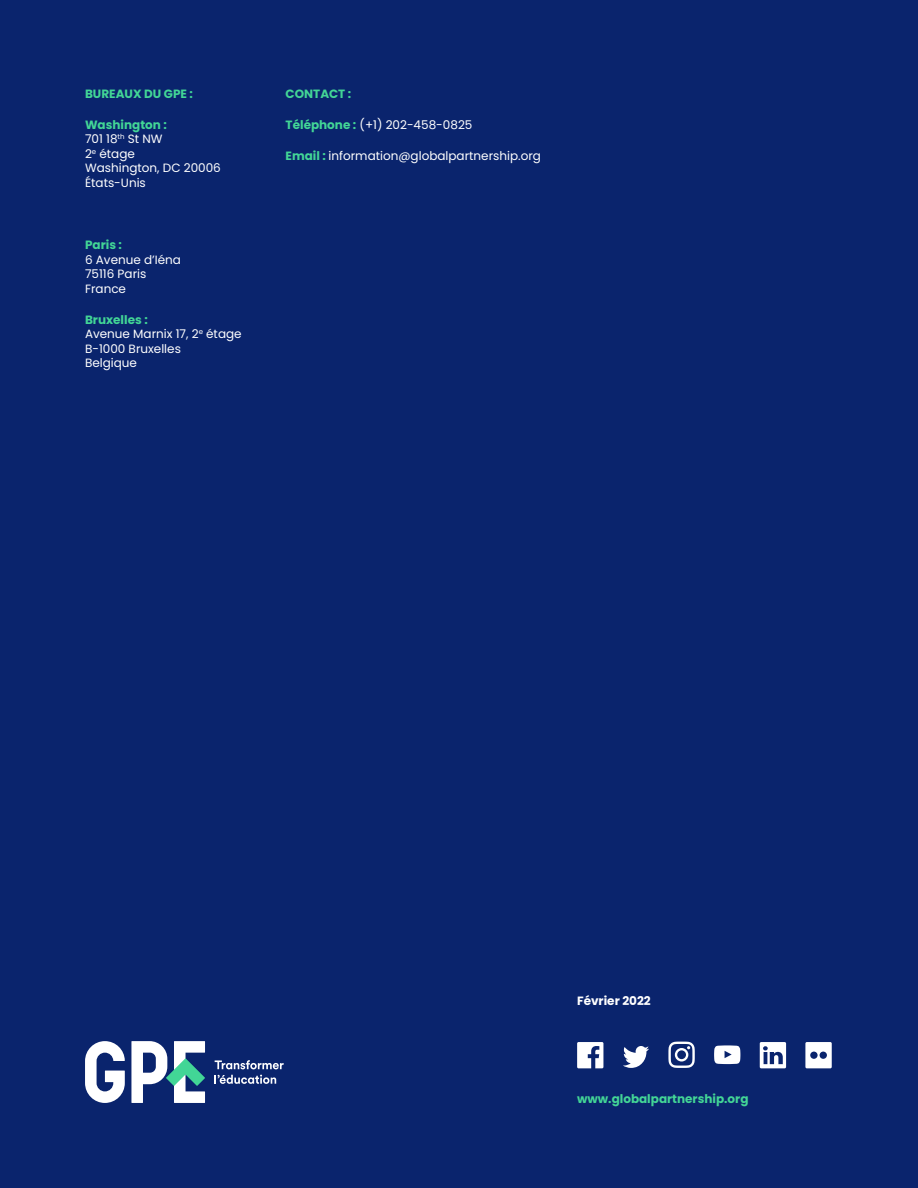
<style>
.page{position:relative;width:918px;height:1188px;background:#0a246d}
.page>*{position:absolute;margin:0;border:0;box-sizing:border-box;transform-origin:0 0}
.t1{font:12px/14.4px "Poppins";color:#fff}
.t2{font:700 12px "Poppins";color:#43d596}
.t3{font:700 12px "Poppins";color:#42d696}
.t4{font:700 12px "Poppins";color:#fff}
.s1{font-weight:700;color:#42d696}
</style>
<div class="page">
<svg style="left:577px;top:1042px;width:26px;height:26px"></svg>
<svg style="left:760px;top:1042px;width:26px;height:26px"></svg>
<svg style="left:805px;top:1042px;width:27px;height:26px"></svg>
<svg style="left:623px;top:1046px;width:26px;height:22px"></svg>
<svg style="left:668px;top:1042px;width:27px;height:26px"></svg>
<svg style="left:714px;top:1045px;width:26px;height:19px"></svg>
<svg style="left:131px;top:1041px;width:74px;height:62px"></svg>
<svg style="left:85px;top:1041px;width:40px;height:62px"></svg>
<svg style="left:215px;top:1060px;width:69px;height:9px"></svg>
<svg style="left:215px;top:1075px;width:61px;height:9px"></svg>
<p class="t3" style="left:85px;top:86px;width:109px">BUREAUX DU GPE :</p>
<p class="t1" style="left:85px;top:118px;width:137px"><span class="s1">Washington :<br></span>701 18<sup>th</sup> St NW<br>2<sup>e</sup> étage<br>Washington, DC 20006<br>États-Unis</p>
<p class="t3" style="left:85px;top:238px;width:38px">Paris :</p>
<p class="t1" style="left:85px;top:253px;width:98px">6 Avenue d’Iéna<br>75116 Paris<br>France</p>
<p class="t1" style="left:85px;top:313px;width:158px"><span class="s1">Bruxelles :<br></span>Avenue Marnix 17, 2<sup>e</sup> étage<br>B-1000 Bruxelles<br>Belgique</p>
<p class="t2" style="left:286px;top:86px;width:67px">CONTACT :</p>
<p class="t1" style="left:286px;top:118px;width:188px"><span class="s1">Téléphone :</span> (+1) 202-458-0825</p>
<p class="t1" style="left:286px;top:149px;width:257px"><span class="s1">Email :</span> information@globalpartnership.org</p>
<p class="t4" style="left:577px;top:994px;width:75px">Février 2022</p>
<p class="t2" style="left:577px;top:1092px;width:173px">www.globalpartnership.org</p>
</div>
